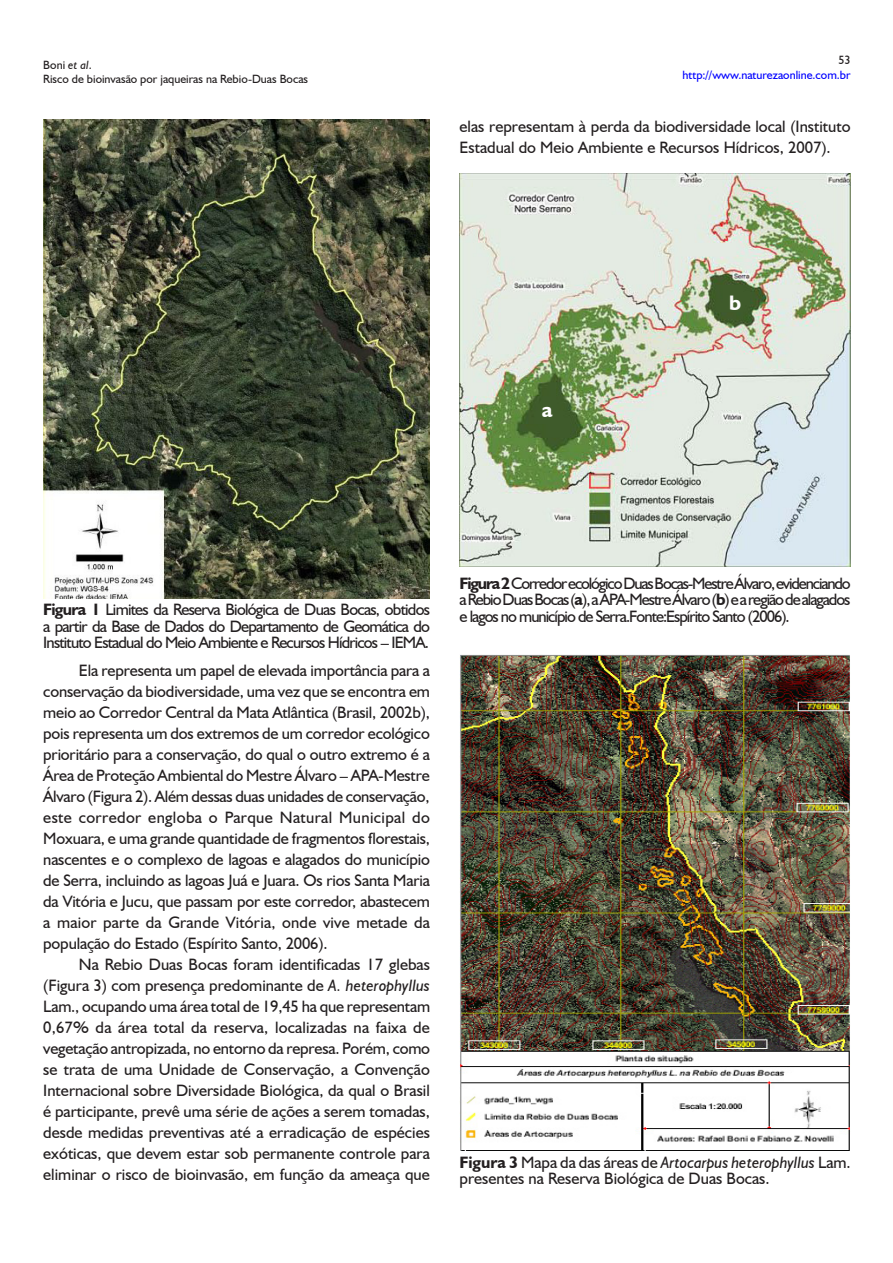
<style>
.page{position:relative;width:893px;height:1263px;background:#fff}
.page>*{position:absolute;margin:0;border:0;box-sizing:border-box;transform-origin:0 0}
.legenda{font:700 21px "Humanist 521 BT";color:#fcfcfc}
.Titulo_ingles{font:700 21px "Humanist 521 BT";color:#fff}
.Texto{font:16.5px/21px "Humanist 521 BT";color:#231f20;text-align:justify}
.legenda-2{font:16.5px/16.5px "Humanist 521 BT";letter-spacing:-.05em;color:#231f20;text-align:justify}
.legenda-3{font:16.5px/16.5px "Humanist 521 BT";color:#231f20}
.Cabeçalho_interior_s{font:12px "Humanist 521 BT";color:#231f20}
.Hanging_indent{font:12px "Humanist 521 BT";color:#00f}
.Hanging_indent-2{font:12px "Humanist 521 BT";color:#231f20}
.s1{font-style:italic}
.s2{font-weight:700}
</style>
<div class="page">
<img style="left:43px;top:120px;width:387px;height:478px">
<img style="left:459px;top:173px;width:391px;height:394px">
<img style="left:459px;top:655px;width:391px;height:495px">
<p class="Cabeçalho_interior_s" style="left:43px;top:57px;width:50px">Boni <span class="s1">et al</span>.</p>
<p class="Cabeçalho_interior_s" style="left:43px;top:72px;width:266px">Risco de bioinvasão por jaqueiras na Rebio-Duas Bocas</p>
<p class="Hanging_indent-2" style="left:838px;top:53px;width:14px">53</p>
<p class="Hanging_indent" style="left:683px;top:68px;width:169px">http://www.naturezaonline.com.br</p>
<p class="Texto" style="left:460px;top:116px;width:393px">elas representam à perda da biodiversidade local (Instituto<br>Estadual do Meio Ambiente e Recursos Hídricos, 2007).</p>
<p class="Titulo_ingles" style="left:542px;top:397px;width:12px">a</p>
<p class="legenda" style="left:729px;top:290px;width:14px">b</p>
<p class="legenda-2" style="left:43px;top:601px;width:388px"><span class="s2">Figura 1</span> Limites da Reserva Biológica de Duas Bocas, obtidos a partir da Base de Dados do Departamento de Geomática do Instituto Estadual do Meio Ambiente e Recursos Hídricos – IEMA.</p>
<p class="Texto" style="left:43px;top:659px;width:388px;text-indent:36px">Ela representa um papel de elevada importância para a conservação da biodiversidade, uma vez que se encontra em meio ao Corredor Central da Mata Atlântica (Brasil, 2002b), pois representa um dos extremos de um corredor ecológico prioritário para a conservação, do qual o outro extremo é a Área de Proteção Ambiental do Mestre Álvaro – APA-Mestre Álvaro (Figura 2). Além dessas duas unidades de conservação, este corredor engloba o Parque Natural Municipal do Moxuara, e uma grande quantidade de fragmentos florestais, nascentes e o complexo de lagoas e alagados do município de Serra, incluindo as lagoas Juá e Juara. Os rios Santa Maria da Vitória e Jucu, que passam por este corredor, abastecem a maior parte da Grande Vitória, onde vive metade da população do Estado (Espírito Santo, 2006).</p>
<p class="Texto" style="left:43px;top:953px;width:388px;text-indent:36px">Na Rebio Duas Bocas foram identificadas 17 glebas (Figura 3) com presença predominante de <span class="s1">A. heterophyllus </span>Lam., ocupando uma área total de 19,45 ha que representam 0,67% da área total da reserva, localizadas na faixa de vegetação antropizada, no entorno da represa. Porém, como se trata de uma Unidade de Conservação, a Convenção Internacional sobre Diversidade Biológica, da qual o Brasil é participante, prevê uma série de ações a serem tomadas, desde medidas preventivas até a erradicação de espécies exóticas, que devem estar sob permanente controle para eliminar o risco de bioinvasão, em função da ameaça que</p>
<p class="legenda-2" style="left:459px;top:574px;width:393px"><span class="s2">Figura2</span> Corredor ecológico Duas Bocas-Mestre Álvaro, evidenciando a Rebio Duas Bocas (<span class="s2">a</span>), a APA-Mestre Álvaro (<span class="s2">b</span>) e a região de alagados e lagos no município de Serra.Fonte:Espírito Santo (2006).</p>
<p class="legenda-3" style="left:459px;top:1154px;width:393px"><span class="s2">Figura 3</span> Mapa da das áreas de <span class="s1">Artocarpus heterophyllus</span> Lam. presentes na Reserva Biológica de Duas Bocas.</p>
</div>
